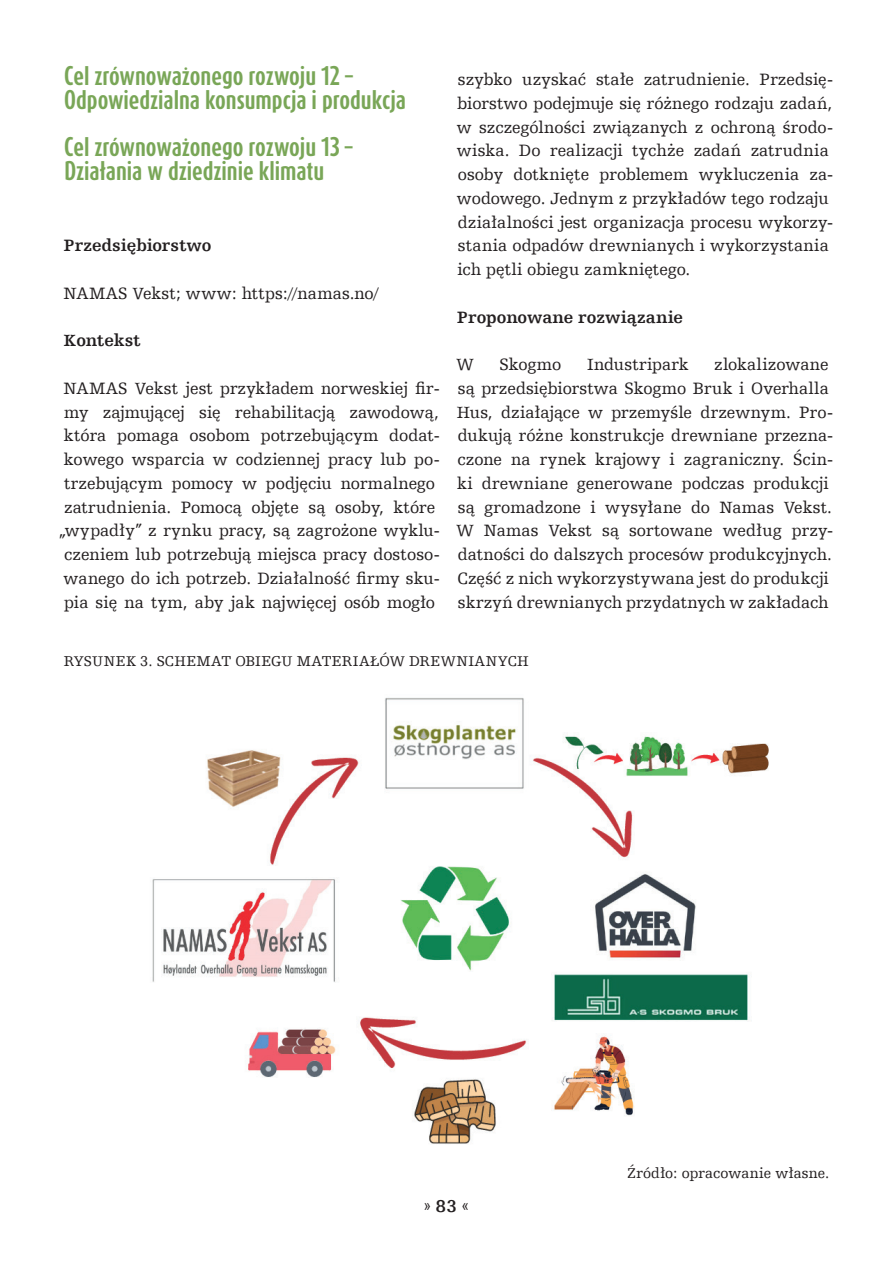
<style>
.page{position:relative;width:893px;height:1263px;background:#fff}
.page>*{position:absolute;margin:0;border:0;box-sizing:border-box;transform-origin:0 0}
.t1{font:700 22.5px/23.7px "Dax Compact Pro";letter-spacing:-.005em;color:#79a657}
.t2{font:17.25px/23.7px "Humst Slab 712 EU";letter-spacing:.005em;color:#231f20}
.t3{font:700 17.25px "Humst Slab 712 EU";color:#231f20}
.t4{font:15px "Humst Slab 712 EU";letter-spacing:.01em;color:#231f20}
.s1{font-weight:700;font-size:18px}
</style>
<div class="page">
<img style="left:152px;top:697px;width:617px;height:447px">
<h1 class="t1" style="left:64px;top:64px;width:343px">Cel zrównoważonego rozwoju 12 –<br>Odpowiedzialna konsumpcja i produkcja</h1>
<h1 class="t1" style="left:64px;top:135px;width:290px">Cel zrównoważonego rozwoju 13 –<br>Działania w dziedzinie klimatu</h1>
<p class="t3" style="left:64px;top:235px;width:149px">Przedsiębiorstwo</p>
<p class="t2" style="left:64px;top:281px;width:317px">NAMAS Vekst; www: https://namas.no/</p>
<p class="t3" style="left:64px;top:330px;width:78px">Kontekst</p>
<p class="t2" style="left:59px;top:376px;width:383px;text-align:center">NAMAS Vekst jest przykładem norweskiej fir&shy;my zajmującej się rehabilitacją zawodową, która pomaga osobom potrzebującym dodat&shy;kowego wsparcia w codziennej pracy lub po&shy;trzebującym pomocy w podjęciu normalnego zatrudnienia. Pomocą objęte są osoby, które „wypadły” z rynku pracy, są zagrożone wyklu&shy;czeniem lub potrzebują miejsca pracy dostoso&shy;wanego do ich potrzeb. Działalność firmy sku&shy;pia się na tym, aby jak najwięcej osób mogło</p>
<p class="t2" style="left:457px;top:68px;width:378px">szybko uzyskać stałe zatrudnienie. Przedsię&shy;biorstwo podejmuje się różnego rodzaju zadań, w szczególności związanych z ochroną środo&shy;wiska. Do realizacji tychże zadań zatrudnia osoby dotknięte problemem wykluczenia za&shy;wodowego. Jednym z przykładów tego rodzaju działalności jest organizacja procesu wykorzy&shy;stania odpadów drewnianych i wykorzystania ich pętli obiegu zamkniętego.</p>
<p class="t3" style="left:457px;top:306px;width:227px">Proponowane rozwiązanie</p>
<p class="t2" style="left:457px;top:353px;width:19px">W</p>
<p class="t2" style="left:499px;top:353px;width:63px">Skogmo</p>
<p class="t2" style="left:587px;top:353px;width:103px">Industripark</p>
<p class="t2" style="left:457px;top:353px;width:379px;text-indent:258px">zlokalizowane są przedsiębiorstwa Skogmo Bruk i Overhalla Hus, działające w przemyśle drzewnym. Pro&shy;dukują różne konstrukcje drewniane przezna&shy;czone na rynek krajowy i zagraniczny. Ścin&shy;ki drewniane generowane podczas produkcji są gromadzone i wysyłane do Namas Vekst.<br>W Namas Vekst są sortowane według przy&shy;datności do dalszych procesów produkcyjnych.<br>Część z nich wykorzystywana jest do produkcji skrzyń drewnianych przydatnych w zakładach</p>
<p class="t4" style="left:64px;top:652px;width:467px">RYSUNEK 3. SCHEMAT OBIEGU MATERIAŁÓW DREWNIANYCH</p>
<p class="t4" style="left:424px;top:1196px;width:46px">» <span class="s1">83</span> «</p>
<p class="t4" style="left:628px;top:1163px;width:203px">Źródło: opracowanie własne.</p>
</div>
